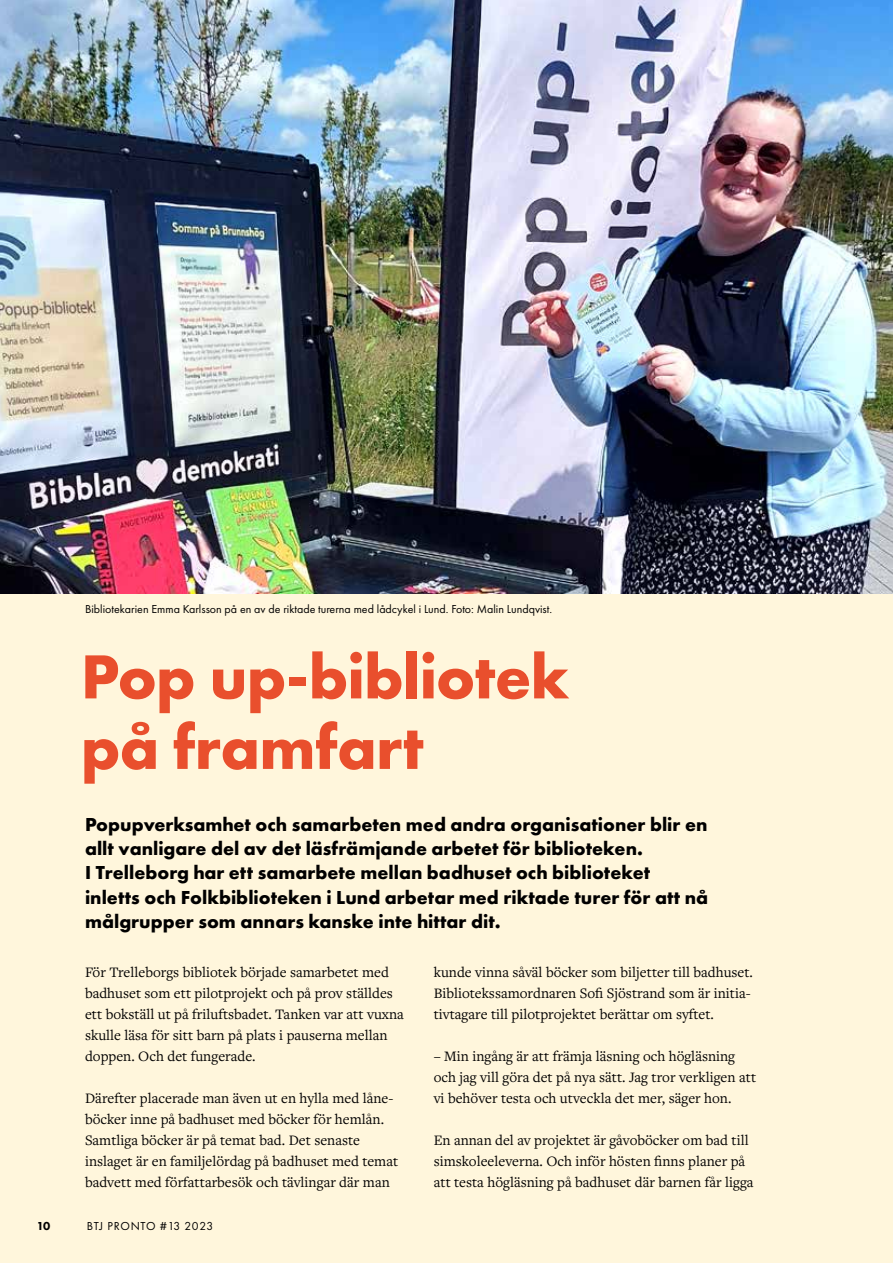
<style>
.page{position:relative;width:893px;height:1263px;background:#fff6dc}
.page>*{position:absolute;margin:0;border:0;box-sizing:border-box;transform-origin:0 0}
.t1{font:700 64.5px/70.5px "Futura PT";letter-spacing:-.01em;color:#e94f2d}
.t2{font:700 19.5px/24px "Futura PT";color:#000}
.t3{font:15px/21px "Freight Text Pro";color:#000}
.t4{font:12px "Futura PT";color:#000}
.t5{font:800 12px "Futura PT";color:#000}
</style>
<div class="page">
<img style="left:0;top:0;width:893px;height:593px">
<p class="t4" style="left:85px;top:601px;width:469px">Bibliotekarien Emma Karlsson på en av de riktade turerna med lådcykel i Lund. Foto: Malin Lundqvist.</p>
<h1 class="t1" style="left:81px;top:640px;width:490px">Pop up-bibliotek på framfart</h1>
<p class="t2" style="left:85px;top:812px;width:625px">Popupverksamhet och samarbeten med andra organisationer blir en allt vanligare del av det läsfrämjande arbetet för biblioteken.<br>I Trelleborg har ett samarbete mellan badhuset och biblioteket inletts och Folkbiblioteken i Lund arbetar med riktade turer för att nå målgrupper som annars kanske inte hittar dit.</p>
<p class="t3" style="left:85px;top:961px;width:320px">För Trelleborgs bibliotek började samarbetet med badhuset som ett pilotprojekt och på prov ställdes ett bokställ ut på friluftsbadet. Tanken var att vuxna skulle läsa för sitt barn på plats i pauserna mellan doppen. Och det fungerade.</p>
<p class="t3" style="left:85px;top:1087px;width:315px">Därefter placerade man även ut en hylla med låne&shy;böcker inne på badhuset med böcker för hemlån.<br>Samtliga böcker är på temat bad. Det senaste inslaget är en familjelördag på badhuset med temat badvett med författarbesök och tävlingar där man</p>
<p class="t4" style="left:85px;top:1217px;width:14px">BT</p>
<p class="t4" style="left:113px;top:1217px;width:44px">ronto</p>
<p class="t5" style="left:37px;top:1218px;width:15px">10</p>
<p class="t4" style="left:87px;top:1218px;width:37px">BTJ PRON</p>
<p class="t4" style="left:141px;top:1218px;width:74px">TO #13 2023</p>
<p class="t3" style="left:434px;top:961px;width:321px">kunde vinna såväl böcker som biljetter till badhuset.<br>Bibliotekssamordnaren Sofi Sjöstrand som är initia&shy;tivtagare till pilotprojektet berättar om syftet.</p>
<p class="t3" style="left:434px;top:1045px;width:324px">– Min ingång är att främja läsning och högläsning och jag vill göra det på nya sätt. Jag tror verkligen att vi behöver testa och utveckla det mer, säger hon.</p>
<p class="t3" style="left:434px;top:1129px;width:321px">En annan del av projektet är gåvoböcker om bad till simskoleeleverna. Och inför hösten finns planer på att testa högläsning på badhuset där barnen får ligga</p>
</div>
